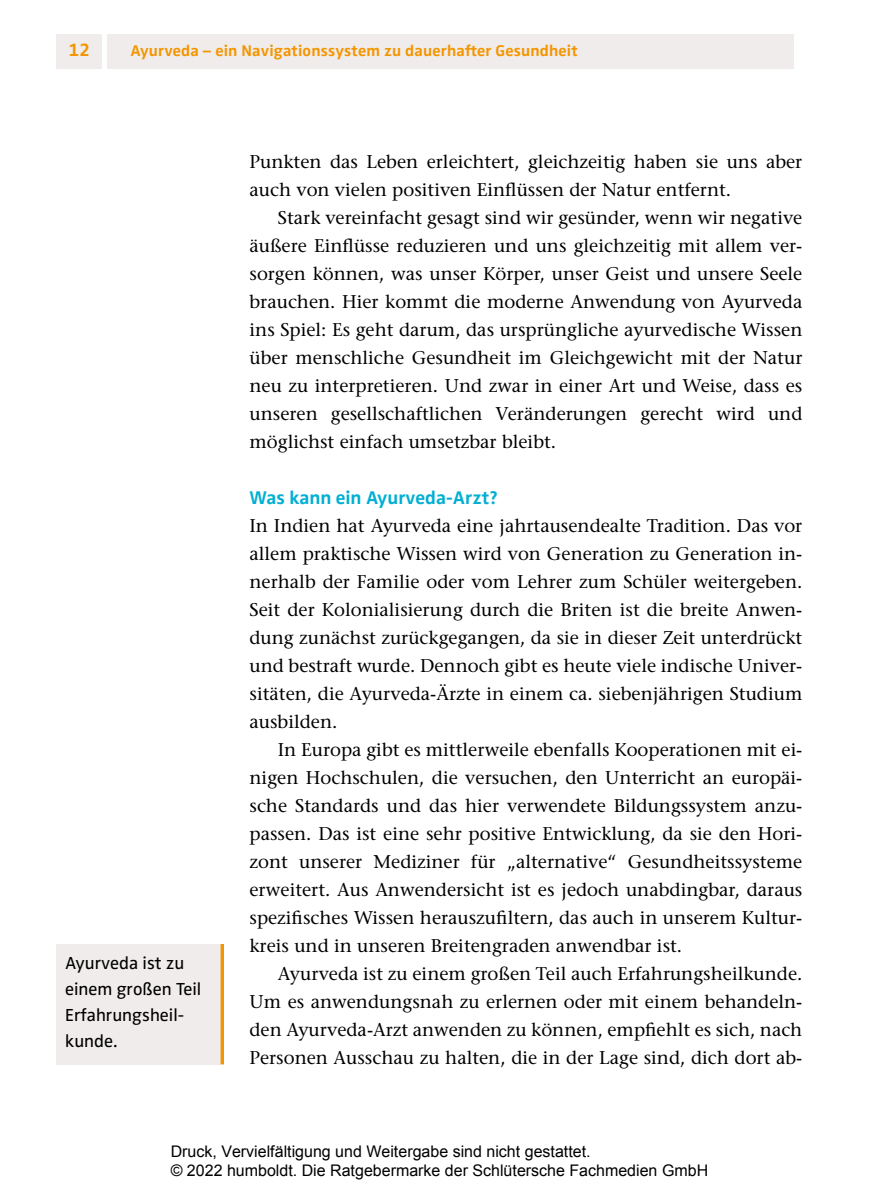
<style>
.page{position:relative;width:879px;height:1191px;background:#fff}
.page>*{position:absolute;margin:0;border:0;box-sizing:border-box;transform-origin:0 0}
.t1{font:700 19px "Zwo Pro";color:#00afd3}
.t2{font:18.4px "Stone Serif";color:#000}
.t3{font:700 18.4px "Zwo Pro";color:#f49500}
.t4{font:18px/26px "Zwo Pro";color:#000}
.t5{font:16px/19.2px "Arial";color:#000}
.t6{font:700 16px "Zwo Pro";letter-spacing:.01em;color:#f49500}
</style>
<div class="page">
<div style="left:57px;top:34px;width:45px;height:34px;background:#f0eceb"></div>
<div style="left:108px;top:34px;width:686px;height:34px;background:#f0eceb"></div>
<div style="left:57px;top:944px;width:167px;height:120px;background:#f0eceb"></div>
<hr style="left:221px;top:944px;width:3px;height:120px;background:#f49500">
<p class="t3" style="left:69px;top:39px;width:23px">12</p>
<p class="t6" style="left:130px;top:41px;width:449px">Ayurveda – ein Navigationssystem zu dauerhafter Gesundheit</p>
<p class="t4" style="left:65px;top:950px;width:138px">Ayurveda ist zu einem großen Teil<br>Erfahrungsheil&shy;kunde.</p>
<p class="t2" style="left:249px;top:151px;width:554px">Punkten das Leben erleichtert, gleichzeitig haben sie uns aber</p>
<p class="t2" style="left:249px;top:179px;width:483px">auch von vielen positiven Einflüssen der Natur entfernt.</p>
<p class="t2" style="left:278px;top:207px;width:526px">Stark vereinfacht gesagt sind wir gesünder, wenn wir negative</p>
<p class="t2" style="left:249px;top:235px;width:554px">äußere Einflüsse reduzieren und uns gleichzeitig mit allem ver-</p>
<p class="t2" style="left:249px;top:263px;width:554px">sorgen können, was unser Körper, unser Geist und unsere Seele</p>
<p class="t2" style="left:249px;top:291px;width:554px">brauchen. Hier kommt die moderne Anwendung von Ayurveda</p>
<p class="t2" style="left:249px;top:319px;width:554px">ins Spiel: Es geht darum, das ursprüngliche ayurvedische Wissen</p>
<p class="t2" style="left:249px;top:347px;width:554px">über menschliche Gesundheit im Gleichgewicht mit der Natur</p>
<p class="t2" style="left:249px;top:375px;width:554px">neu zu interpretieren. Und zwar in einer Art und Weise, dass es</p>
<p class="t2" style="left:249px;top:403px;width:554px">unseren gesellschaftlichen Veränderungen gerecht wird und</p>
<p class="t2" style="left:249px;top:431px;width:308px">möglichst einfach umsetzbar bleibt.</p>
<p class="t1" style="left:249px;top:487px;width:250px">Was kann ein Ayurveda-Arzt?</p>
<p class="t2" style="left:249px;top:515px;width:554px">In Indien hat Ayurveda eine jahrtausendealte Tradition. Das vor</p>
<p class="t2" style="left:249px;top:543px;width:554px">allem praktische Wissen wird von Generation zu Generation in-</p>
<p class="t2" style="left:249px;top:571px;width:554px">nerhalb der Familie oder vom Lehrer zum Schüler weitergeben.</p>
<p class="t2" style="left:249px;top:599px;width:554px">Seit der Kolonialisierung durch die Briten ist die breite Anwen-</p>
<p class="t2" style="left:249px;top:627px;width:554px">dung zunächst zurückgegangen, da sie in dieser Zeit unterdrückt</p>
<p class="t2" style="left:249px;top:655px;width:554px">und bestraft wurde. Dennoch gibt es heute viele indische Univer-</p>
<p class="t2" style="left:249px;top:683px;width:554px">sitäten, die Ayurveda-Ärzte in einem ca. siebenjährigen Studium</p>
<p class="t2" style="left:249px;top:711px;width:89px">ausbilden.</p>
<p class="t2" style="left:278px;top:739px;width:526px">In Europa gibt es mittlerweile ebenfalls Kooperationen mit ei-</p>
<p class="t2" style="left:249px;top:767px;width:554px">nigen Hochschulen, die versuchen, den Unterricht an europäi-</p>
<p class="t2" style="left:249px;top:795px;width:554px">sche Standards und das hier verwendete Bildungssystem anzu-</p>
<p class="t2" style="left:249px;top:823px;width:554px">passen. Das ist eine sehr positive Entwicklung, da sie den Hori-</p>
<p class="t2" style="left:249px;top:851px;width:554px">zont unserer Mediziner für „alternative“ Gesundheitssysteme</p>
<p class="t2" style="left:249px;top:879px;width:554px">erweitert. Aus Anwendersicht ist es jedoch unabdingbar, daraus</p>
<p class="t2" style="left:249px;top:907px;width:554px">spezifisches Wissen herauszufiltern, das auch in unserem Kultur-</p>
<p class="t2" style="left:249px;top:935px;width:434px">kreis und in unseren Breitengraden anwendbar ist.</p>
<p class="t2" style="left:278px;top:963px;width:526px">Ayurveda ist zu einem großen Teil auch Erfahrungsheilkunde.</p>
<p class="t2" style="left:249px;top:991px;width:554px">Um es anwendungsnah zu erlernen oder mit einem behandeln-</p>
<p class="t2" style="left:249px;top:1019px;width:554px">den Ayurveda-Arzt anwenden zu können, empfiehlt es sich, nach</p>
<p class="t2" style="left:249px;top:1047px;width:554px">Personen Ausschau zu halten, die in der Lage sind, dich dort ab-</p>
<p class="t5" style="left:171px;top:1142px;width:539px">Druck, Vervielfältigung und Weitergabe sind nicht gestattet.<br>© 2022 humboldt. Die Ratgebermarke der Schlütersche Fachmedien GmbH</p>
</div>
